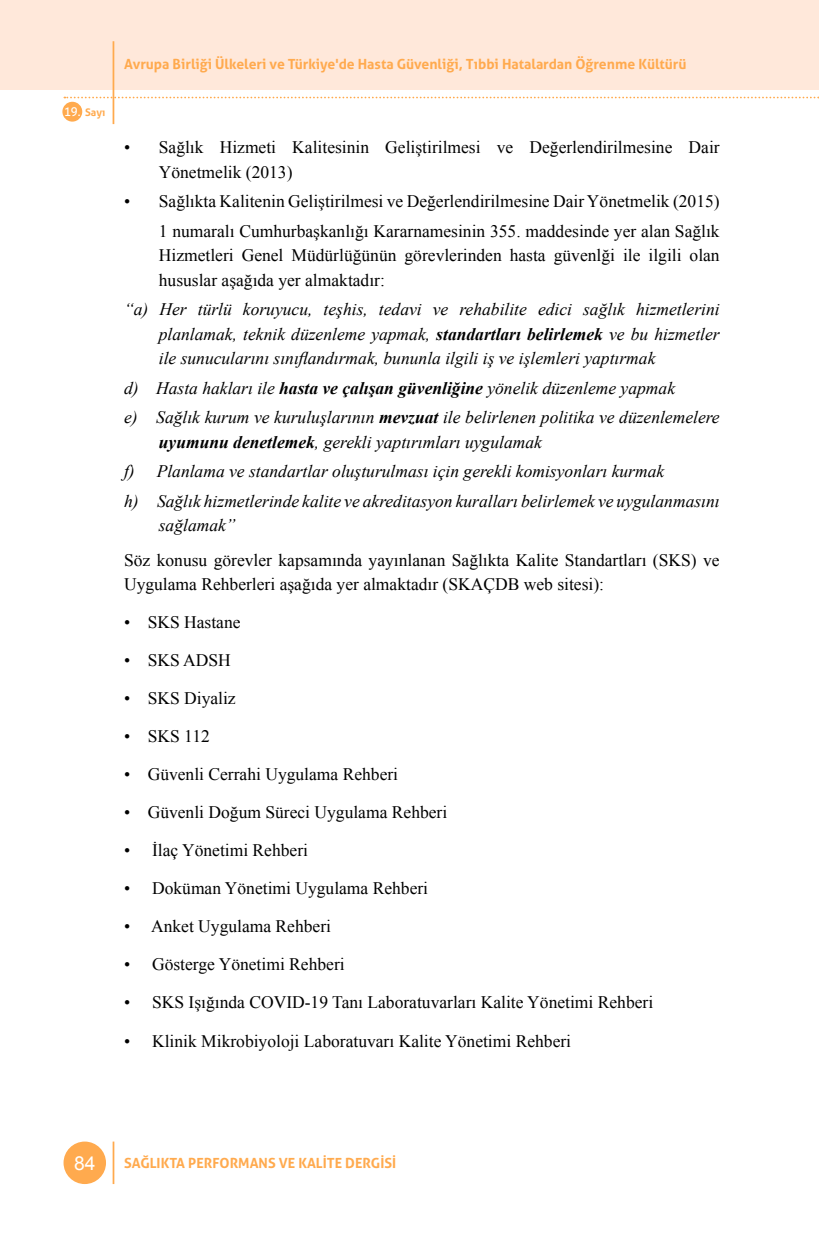
<style>
.page{position:relative;width:819px;height:1241px;background:#fff}
.page>*{position:absolute;margin:0;border:0;box-sizing:border-box;transform-origin:0 0}
.t1{font:19.25px "Arial";color:#fff}
.Default{font:17.5px/24.5px "Times New Roman";color:#000}
.Default-2{font:italic 17.5px/24.5px "Times New Roman";color:#000}
.t2{font:700 14px "Aller";color:#ffaa4e}
.t3{font:700 10.5px "Aller";color:#ffaa4e}
.s1{font-weight:400;font-size:12.25px;color:#fff}
.s2{font-weight:700}
</style>
<div class="page">
<div style="left:0;top:0;width:819px;height:89px;background:#ffe8da"></div>
<svg style="left:64px;top:97px;width:755px;height:1px"></svg>
<hr style="left:113px;top:41px;width:1px;height:83px;background:#ffaa4e">
<div style="left:63px;top:1141px;width:43px;height:42px;background:#ffaa4e;border-radius:50%"></div>
<hr style="left:113px;top:1141px;width:1px;height:42px;background:#ffaa4e">
<div style="left:62px;top:102px;width:20px;height:20px;background:#ffaa4e;border-radius:50%"></div>
<p class="t3" style="left:64px;top:105px;width:43px"><span class="s1">19.</span> Sayı</p>
<p class="t2" style="left:124px;top:55px;width:564px">Avrupa Birliği Ülkeleri ve Türkiye'de Hasta Güvenliği, Tıbbi Hatalardan Öğrenme Kültürü</p>
<p class="Default" style="left:159px;top:135px;width:562px;text-indent:-35px">• Sağlık Hizmeti Kalitesinin Geliştirilmesi ve Değerlendirilmesine Dair<br>Yönetmelik (2013)</p>
<p class="Default" style="left:124px;top:189px;width:597px">• Sağlıkta Kalitenin Geliştirilmesi ve Değerlendirilmesine Dair Yönetmelik (2015)</p>
<p class="Default" style="left:159px;top:218px;width:562px;text-align:justify">1 numaralı Cumhurbaşkanlığı Kararnamesinin 355. maddesinde yer alan Sağlık Hizmetleri Genel Müdürlüğünün görevlerinden hasta güvenlği ile ilgili olan hususlar aşağıda yer almaktadır:</p>
<p class="Default-2" style="left:159px;top:297px;width:562px;text-align:justify;text-indent:-35px">“a) Her türlü koruyucu, teşhis, tedavi ve rehabilite edici sağlık hizmetlerini planlamak, teknik düzenleme yapmak, <span class="s2">standartları belirlemek</span> ve bu hizmetler ile sunucularını sınıflandırmak, bununla ilgili iş ve işlemleri yaptırmak</p>
<p class="Default-2" style="left:124px;top:375px;width:552px">d) Hasta hakları ile <span class="s2">hasta ve çalışan güvenliğine</span> yönelik düzenleme yapmak</p>
<p class="Default-2" style="left:159px;top:405px;width:562px;text-indent:-35px">e) Sağlık kurum ve kuruluşlarının <span class="s2">mevzuat</span> ile belirlenen politika ve düzenlemelere <span class="s2">uyumunu denetlemek</span>, gerekli yaptırımları uygulamak</p>
<p class="Default-2" style="left:124px;top:459px;width:541px">f) Planlama ve standartlar oluşturulması için gerekli komisyonları kurmak</p>
<p class="Default-2" style="left:159px;top:488px;width:562px;text-indent:-35px">h) Sağlık hizmetlerinde kalite ve akreditasyon kuralları belirlemek ve uygulanmasını sağlamak”</p>
<p class="Default" style="left:124px;top:547px;width:597px">Söz konusu görevler kapsamında yayınlanan Sağlıkta Kalite Standartları (SKS) ve<br>Uygulama Rehberleri aşağıda yer almaktadır (SKAÇDB web sitesi):</p>
<p class="Default" style="left:124px;top:609px;width:118px">• SKS Hastane</p>
<p class="Default" style="left:124px;top:647px;width:108px">• SKS ADSH</p>
<p class="Default" style="left:124px;top:685px;width:113px">• SKS Diyaliz</p>
<p class="Default" style="left:124px;top:723px;width:87px">• SKS 112</p>
<p class="Default" style="left:124px;top:761px;width:275px">• Güvenli Cerrahi Uygulama Rehberi</p>
<p class="Default" style="left:124px;top:799px;width:325px">• Güvenli Doğum Süreci Uygulama Rehberi</p>
<p class="Default" style="left:124px;top:837px;width:185px">• İlaç Yönetimi Rehberi</p>
<p class="Default" style="left:124px;top:875px;width:305px">• Doküman Yönetimi Uygulama Rehberi</p>
<p class="Default" style="left:124px;top:913px;width:208px">• Anket Uygulama Rehberi</p>
<p class="Default" style="left:124px;top:951px;width:222px">• Gösterge Yönetimi Rehberi</p>
<p class="Default" style="left:124px;top:989px;width:530px">• SKS Işığında COVID-19 Tanı Laboratuvarları Kalite Yönetimi Rehberi</p>
<p class="Default" style="left:124px;top:1027px;width:448px">• Klinik Mikrobiyoloji Laboratuvarı Kalite Yönetimi Rehberi</p>
<p class="t1" style="left:74px;top:1150px;width:23px">84</p>
<p class="t2" style="left:124px;top:1154px;width:273px">SAĞLIKTA PERFORMANS VE KALİTE DERGİSİ</p>
</div>
